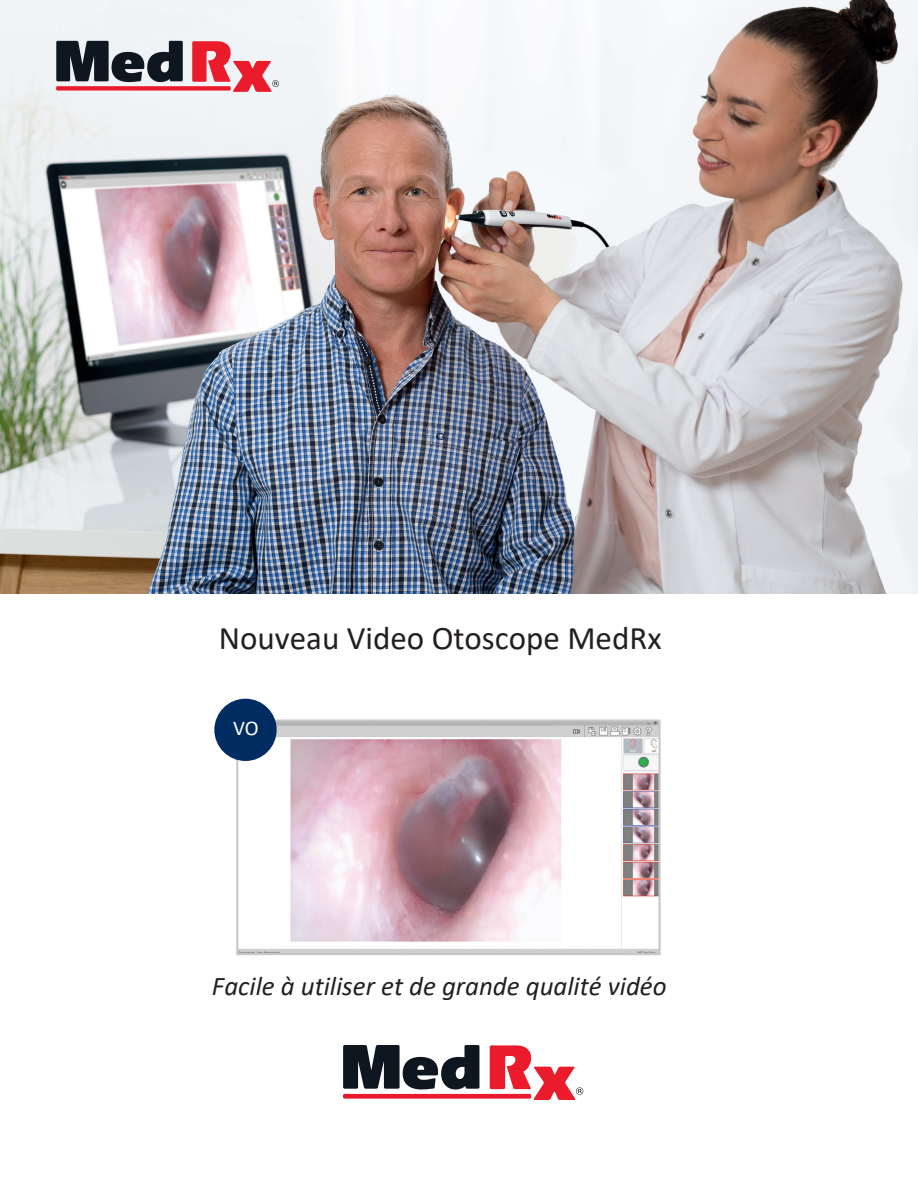
<style>
.page{position:relative;width:918px;height:1188px;background:#fff}
.page>*{position:absolute;margin:0;border:0;box-sizing:border-box;transform-origin:0 0}
.t1{font:33px "Calibri";color:#231f20}
.t2{font:italic 27px "Calibri";color:#231f20}
.t3{font:21px "Calibri";color:#fff}
</style>
<div class="page">
<img style="left:0;top:0;width:918px;height:594px">
<svg style="left:343px;top:1045px;width:136px;height:45px"></svg>
<svg style="left:490px;top:1045px;width:93px;height:55px"></svg>
<div style="left:343px;top:1094px;width:188px;height:5px;background:#ea1c2c;border-radius:2px"></div>
<img style="left:239px;top:723px;width:419px;height:229px">
<div style="left:236px;top:720px;width:425px;height:235px;border:2px solid #c8c7c6"></div>
<div style="left:214px;top:699px;width:63px;height:62px;background:#002c62;border-radius:50%"></div>
<div style="left:54px;top:50px;width:281px;height:98px;background:#f0f3f5"></div>
<div style="left:56px;top:86px;width:175px;height:5px;background:#ea1c2c"></div>
<svg style="left:56px;top:41px;width:127px;height:41px"></svg>
<svg style="left:192px;top:41px;width:87px;height:51px"></svg>
<p class="t1" style="left:219px;top:615px;width:444px">Nouveau Video Otoscope MedRx</p>
<p class="t3" style="left:233px;top:714px;width:27px">VO</p>
<p class="t2" style="left:212px;top:967px;width:456px">Facile à utiliser et de grande qualité vidéo</p>
</div>
